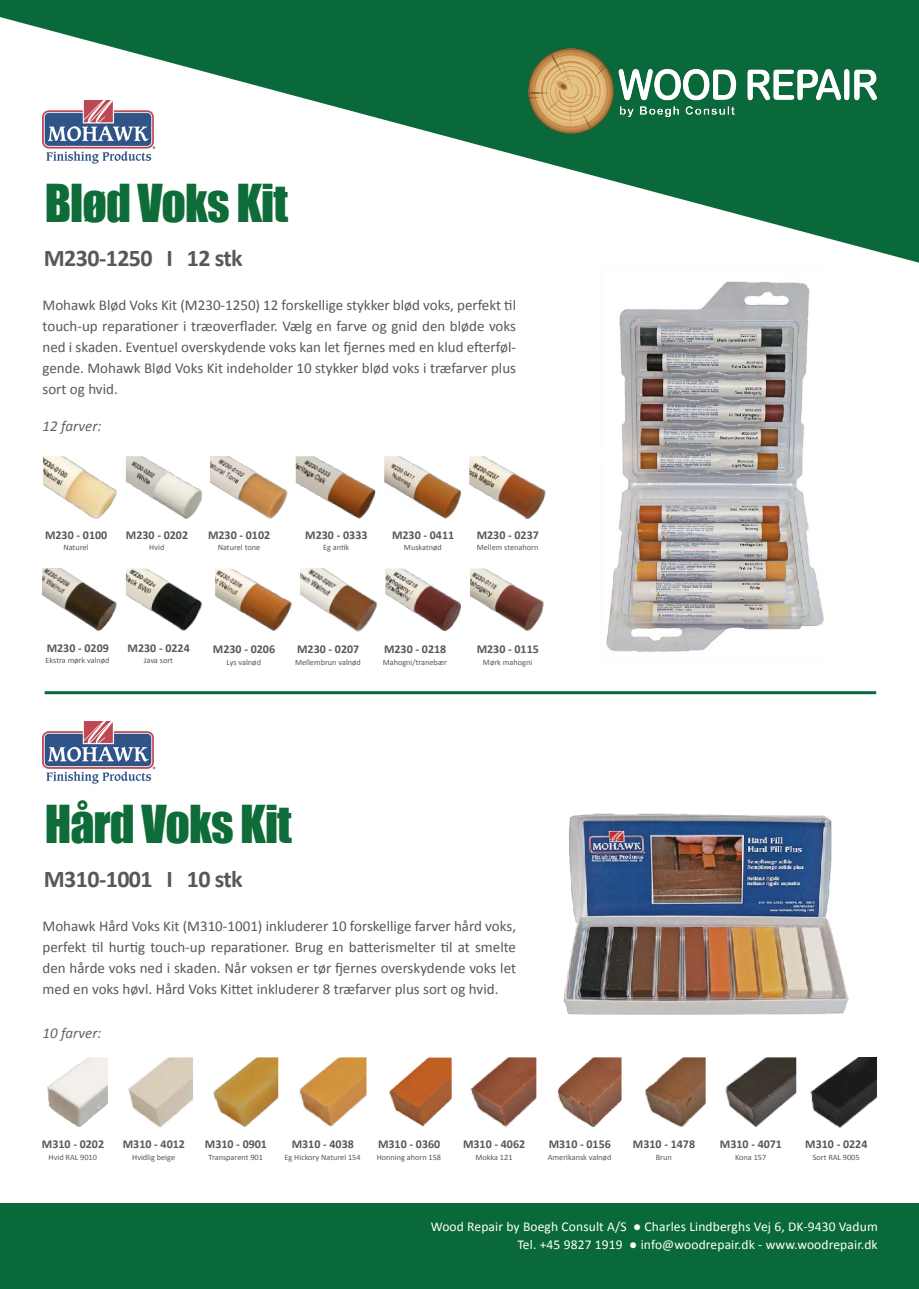
<style>
.page{position:relative;width:919px;height:1289px;background:#fff}
.page>*{position:absolute;margin:0;border:0;box-sizing:border-box;transform-origin:0 0}
.t1{font:48px "Impact";letter-spacing:-.02em;color:#0e6c38}
.t2{font:700 24px "Calibri";letter-spacing:-.025em;color:#57585a}
.t3{font:15px/21px "Calibri";color:#57585a;text-align:justify}
.t4{font:italic 15px "Calibri";color:#636366}
.t5{font:13.5px "Calibri";letter-spacing:.01em;color:#fff}
.t6{font:700 12px "Calibri";color:#57585a}
.t7{font:8.25px "Calibri";color:#57585a}
</style>
<div class="page">
<svg style="left:0;top:0;width:918px;height:263px"></svg>
<img style="left:528px;top:48px;width:348px;height:86px">
<div style="left:0;top:1203px;width:918px;height:85px;background:#0a693a"></div>
<hr style="left:45px;top:691px;width:831px;height:3px;background:#0a693a">
<img style="left:42px;top:101px;width:114px;height:66px">
<img style="left:42px;top:721px;width:114px;height:63px">
<img style="left:564px;top:813px;width:285px;height:202px">
<img style="left:213px;top:1057px;width:65px;height:70px">
<img style="left:470px;top:1057px;width:66px;height:70px">
<img style="left:389px;top:1057px;width:62px;height:70px">
<img style="left:557px;top:1057px;width:64px;height:70px">
<img style="left:645px;top:1057px;width:60px;height:70px">
<img style="left:725px;top:1057px;width:71px;height:71px">
<img style="left:299px;top:1057px;width:67px;height:70px">
<img style="left:128px;top:1057px;width:65px;height:70px">
<img style="left:47px;top:1057px;width:61px;height:70px">
<img style="left:810px;top:1057px;width:65px;height:72px">
<img style="left:215px;top:568px;width:77px;height:63px">
<img style="left:384px;top:456px;width:77px;height:63px">
<img style="left:126px;top:568px;width:76px;height:63px">
<img style="left:43px;top:456px;width:74px;height:63px">
<img style="left:126px;top:456px;width:76px;height:63px">
<img style="left:211px;top:456px;width:76px;height:63px">
<img style="left:296px;top:456px;width:80px;height:63px">
<img style="left:300px;top:568px;width:77px;height:63px">
<img style="left:469px;top:456px;width:76px;height:63px">
<img style="left:470px;top:568px;width:74px;height:63px">
<img style="left:43px;top:568px;width:74px;height:63px">
<img style="left:385px;top:568px;width:76px;height:63px">
<img style="left:606px;top:281px;width:218px;height:371px">
<p class="t1" style="left:45px;top:166px;width:245px">Blød Voks Kit</p>
<p class="t2" style="left:44px;top:243px;width:200px">M230-1250 I 12 stk</p>
<p class="t3" style="left:43px;top:295px;width:475px">Mohawk Blød Voks Kit (M230-1250) 12 forskellige stykker blød voks, perfekt til touch-up reparationer i træoverflader. Vælg en farve og gnid den bløde voks ned i skaden. Eventuel overskydende voks kan let fjernes med en klud efterføl&shy;gende. Mohawk Blød Voks Kit indeholder 10 stykker blød voks i træfarver plus sort og hvid.</p>
<p class="t4" style="left:42px;top:415px;width:61px">12 farver:</p>
<p class="t6" style="left:45px;top:527px;width:64px">M230 - 0100</p>
<p class="t7" style="left:63px;top:542px;width:27px">Naturel</p>
<p class="t6" style="left:126px;top:527px;width:64px">M230 - 0202</p>
<p class="t7" style="left:149px;top:542px;width:17px">Hvid</p>
<p class="t6" style="left:208px;top:527px;width:64px">M230 - 0102</p>
<p class="t7" style="left:218px;top:542px;width:44px">Naturel tone</p>
<p class="t6" style="left:305px;top:527px;width:64px">M230 - 0333</p>
<p class="t7" style="left:323px;top:542px;width:28px">Eg antik</p>
<p class="t6" style="left:392px;top:527px;width:64px">M230 - 0411</p>
<p class="t7" style="left:404px;top:542px;width:39px">Muskatnød</p>
<p class="t6" style="left:476px;top:527px;width:64px">M230 - 0237</p>
<p class="t7" style="left:477px;top:542px;width:63px">Mellem stenahorn</p>
<p class="t6" style="left:47px;top:640px;width:64px">M230 - 0209</p>
<p class="t7" style="left:46px;top:655px;width:66px">Ekstra mørk valnød</p>
<p class="t6" style="left:127px;top:640px;width:64px">M230 - 0224</p>
<p class="t7" style="left:144px;top:655px;width:31px">Java sort</p>
<p class="t6" style="left:213px;top:641px;width:64px">M230 - 0206</p>
<p class="t7" style="left:226px;top:657px;width:36px">Lys valnød</p>
<p class="t6" style="left:297px;top:641px;width:64px">M230 - 0207</p>
<p class="t7" style="left:295px;top:657px;width:67px">Mellembrun valnød</p>
<p class="t6" style="left:384px;top:641px;width:64px">M230 - 0218</p>
<p class="t7" style="left:382px;top:657px;width:66px">Mahogni/tranebær</p>
<p class="t6" style="left:476px;top:641px;width:64px">M230 - 0115</p>
<p class="t7" style="left:483px;top:657px;width:51px">Mørk mahogni</p>
<p class="t1" style="left:45px;top:787px;width:249px">Hård Voks Kit</p>
<p class="t2" style="left:44px;top:863px;width:200px">M310-1001 I 10 stk</p>
<p class="t3" style="left:43px;top:915px;width:475px">Mohawk Hård Voks Kit (M310-1001) inkluderer 10 forskellige farver hård voks, perfekt til hurtig touch-up reparationer. Brug en batterismelter til at smelte den hårde voks ned i skaden. Når voksen er tør fjernes overskydende voks let med en voks høvl. Hård Voks Kittet inkluderer 8 træfarver plus sort og hvid.</p>
<p class="t4" style="left:42px;top:1023px;width:61px">10 farver:</p>
<p class="t6" style="left:42px;top:1136px;width:64px">M310 - 0202</p>
<p class="t7" style="left:49px;top:1151px;width:50px">Hvid RAL 9010</p>
<p class="t6" style="left:123px;top:1136px;width:64px">M310 - 4012</p>
<p class="t7" style="left:132px;top:1151px;width:44px">Hvidlig beige</p>
<p class="t6" style="left:205px;top:1136px;width:64px">M310 - 0901</p>
<p class="t7" style="left:208px;top:1151px;width:56px">Transparent 901</p>
<p class="t6" style="left:292px;top:1136px;width:64px">M310 - 4038</p>
<p class="t7" style="left:284px;top:1151px;width:78px">Eg Hickory Naturel 154</p>
<p class="t6" style="left:378px;top:1136px;width:64px">M310 - 0360</p>
<p class="t7" style="left:377px;top:1151px;width:66px">Honning ahorn 158</p>
<p class="t6" style="left:463px;top:1136px;width:64px">M310 - 4062</p>
<p class="t7" style="left:475px;top:1151px;width:39px">Mokka 121</p>
<p class="t6" style="left:548px;top:1136px;width:64px">M310 - 0156</p>
<p class="t7" style="left:548px;top:1151px;width:65px">Amerikansk valnød</p>
<p class="t6" style="left:632px;top:1136px;width:64px">M310 - 1478</p>
<p class="t7" style="left:655px;top:1151px;width:18px">Brun</p>
<p class="t6" style="left:719px;top:1136px;width:64px">M310 - 4071</p>
<p class="t7" style="left:735px;top:1151px;width:33px">Kona 157</p>
<p class="t6" style="left:805px;top:1136px;width:64px">M310 - 0224</p>
<p class="t7" style="left:812px;top:1151px;width:48px">Sort RAL 9005</p>
<p class="t5" style="left:430px;top:1217px;width:448px">Wood Repair by Boegh Consult A/S ● Charles Lindberghs Vej 6, DK-9430 Vadum</p>
<p class="t5" style="left:517px;top:1235px;width:362px">Tel. +45 9827 1919 ● info@woodrepair.dk - www.woodrepair.dk</p>
</div>
